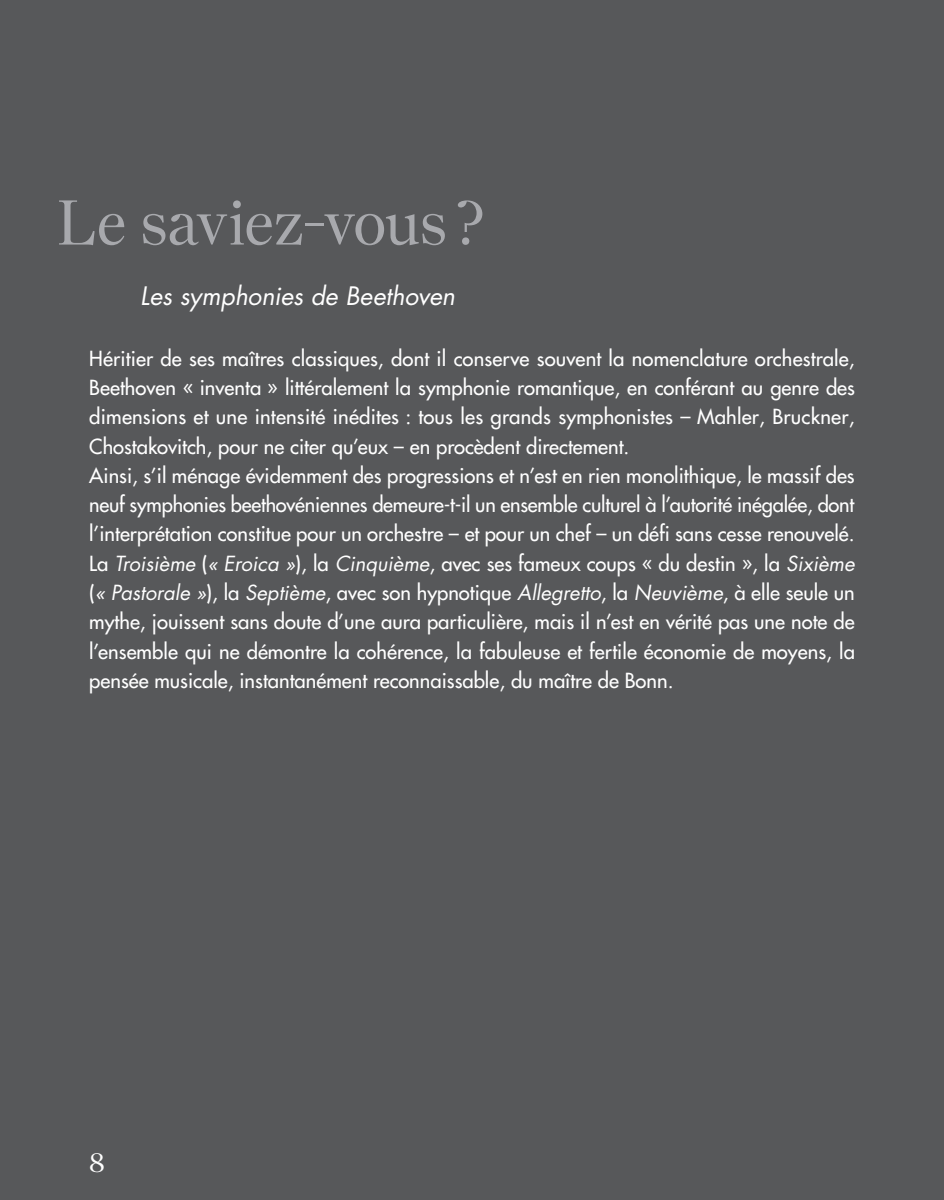
<style>
.page{position:relative;width:944px;height:1200px;background:#fff}
.page>*{position:absolute;margin:0;border:0;box-sizing:border-box;transform-origin:0 0}
.t1{font:63px "Nantes";letter-spacing:-.01em;color:#a8a9ad}
.t2{font:27px "Nantes";color:#fff}
._05_00_TITRE_le_saviez_vous{font:italic 24.75px "Futura LTW1 G";letter-spacing:-.005em;color:#fff}
._05_01_TEXTE_le_saviez_vous{font:500 20.25px/29.2px "Futura LTW1 G";color:#fff;text-align:justify}
.s1{font-weight:400;font-style:italic}
</style>
<div class="page">
<div style="left:0;top:0;width:944px;height:1199px;background:#57585a"></div>
<h1 class="t1" style="left:58px;top:177px;width:428px">Le saviez-vous ?</h1>
<p class="_05_00_TITRE_le_saviez_vous" style="left:140px;top:275px;width:316px">Les symphonies de Beethoven</p>
<p class="_05_01_TEXTE_le_saviez_vous" style="left:89px;top:342px;width:767px">Héritier de ses maîtres classiques, dont il conserve souvent la nomenclature orchestrale, Beethoven « inventa » littéralement la symphonie romantique, en conférant au genre des dimensions et une intensité inédites : tous les grands symphonistes – Mahler, Bruckner, Chostakovitch, pour ne citer qu’eux – en procèdent directement.</p>
<p class="_05_01_TEXTE_le_saviez_vous" style="left:89px;top:459px;width:767px">Ainsi, s’il ménage évidemment des progressions et n’est en rien monolithique, le massif des neuf symphonies beethovéniennes demeure-t-il un ensemble culturel à l’autorité inégalée, dont l’interprétation constitue pour un orchestre – et pour un chef – un défi sans cesse renouvelé.<br>La <span class="s1">Troisième</span> (<span class="s1">« Eroica »</span>), la <span class="s1">Cinquième</span>, avec ses fameux coups « du destin », la <span class="s1">Sixième </span>(<span class="s1">« Pastorale »</span>), la <span class="s1">Septième</span>, avec son hypnotique <span class="s1">Allegretto</span>, la <span class="s1">Neuvième</span>, à elle seule un mythe, jouissent sans doute d’une aura particulière, mais il n’est en vérité pas une note de l’ensemble qui ne démontre la cohérence, la fabuleuse et fertile économie de moyens, la pensée musicale, instantanément reconnaissable, du maître de Bonn.</p>
<h2 class="t2" style="left:89px;top:1142px;width:17px">8</h2>
</div>
